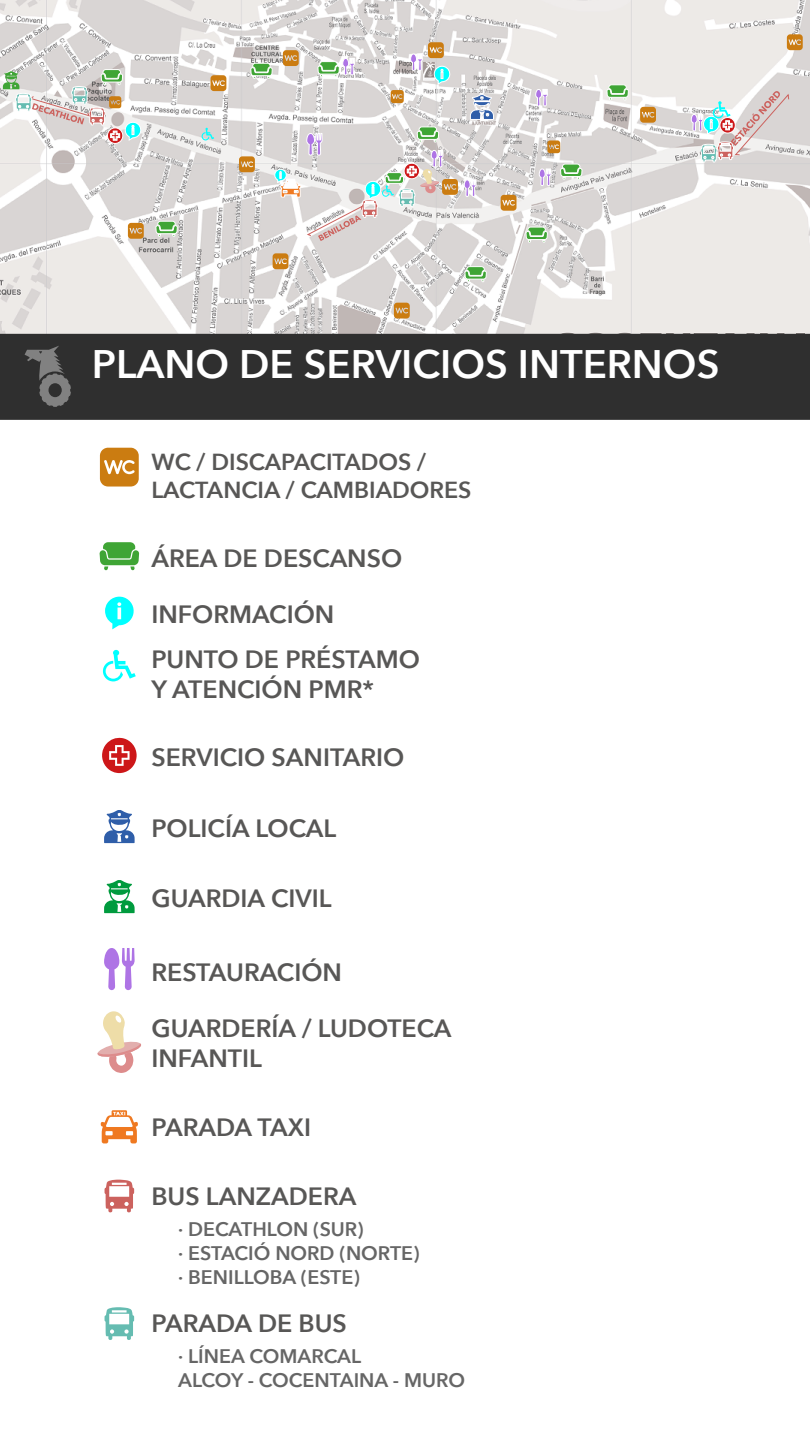
<style>
.page{position:relative;width:810px;height:1440px;background:#fff}
.page>*{position:absolute;margin:0;border:0;box-sizing:border-box;transform-origin:0 0}
.t1{font:600 39.75px "Avenir Next";color:#fff}
.t2{font:600 24.97px/45px "Avenir Next";color:#585756}
.t3{font:600 23.17px/27.8px "Avenir Next";color:#585756}
.t4{font:600 19.65px/23.5px "Avenir Next";color:#666}
</style>
<div class="page">
<img style="left:0;top:0;width:810px;height:334px">
<svg style="left:470px;top:83px;width:24px;height:50px"></svg>
<svg style="left:606px;top:84px;width:23px;height:17px"></svg>
<svg style="left:525px;top:226px;width:23px;height:17px"></svg>
<svg style="left:464px;top:266px;width:23px;height:17px"></svg>
<svg style="left:155px;top:220px;width:22px;height:17px"></svg>
<svg style="left:464px;top:150px;width:13px;height:71px"></svg>
<svg style="left:535px;top:60px;width:13px;height:71px"></svg>
<svg style="left:211px;top:75px;width:15px;height:16px"></svg>
<svg style="left:3px;top:69px;width:138px;height:75px"></svg>
<svg style="left:128px;top:223px;width:16px;height:16px"></svg>
<svg style="left:273px;top:253px;width:15px;height:16px"></svg>
<svg style="left:501px;top:195px;width:16px;height:16px"></svg>
<svg style="left:394px;top:303px;width:16px;height:16px"></svg>
<svg style="left:640px;top:107px;width:16px;height:16px"></svg>
<svg style="left:202px;top:128px;width:12px;height:12px"></svg>
<svg style="left:691px;top:84px;width:99px;height:90px"></svg>
<svg style="left:239px;top:24px;width:219px;height:217px"></svg>
<svg style="left:539px;top:139px;width:43px;height:71px"></svg>
<svg style="left:787px;top:34px;width:16px;height:16px"></svg>
<div style="left:0;top:334px;width:810px;height:86px;background:#2f2f2f"></div>
<svg style="left:25px;top:346px;width:46px;height:61px;background:#525252"></svg>
<svg style="left:105px;top:1180px;width:29px;height:33px"></svg>
<svg style="left:105px;top:1307px;width:29px;height:33px"></svg>
<svg style="left:104px;top:880px;width:31px;height:33px"></svg>
<svg style="left:104px;top:810px;width:31px;height:33px"></svg>
<svg style="left:101px;top:1110px;width:37px;height:33px"></svg>
<svg style="left:102px;top:737px;width:35px;height:36px"></svg>
<svg style="left:105px;top:597px;width:29px;height:32px"></svg>
<svg style="left:104px;top:948px;width:31px;height:42px"></svg>
<svg style="left:100px;top:542px;width:39px;height:28px"></svg>
<svg style="left:100px;top:448px;width:39px;height:39px;background:#d4933c"></svg>
<svg style="left:97px;top:1011px;width:44px;height:62px"></svg>
<svg style="left:103px;top:650px;width:33px;height:31px"></svg>
<h1 class="t1" style="left:92px;top:330px;width:629px">PLANO DE SERVICIOS INTERNOS</h1>
<p class="t3" style="left:151px;top:448px;width:322px">WC / DISCAPACITADOS /<br>LACTANCIA / CAMBIADORES</p>
<p class="t2" style="left:151px;top:535px;width:252px">ÁREA DE DESCANSO</p>
<p class="t2" style="left:151px;top:591px;width:270px">INFORMACIÓN<br>PUNTO DE PRÉSTAMO</p>
<p class="t2" style="left:151px;top:666px;width:224px">Y ATENCIÓN PMR*</p>
<p class="t2" style="left:151px;top:735px;width:254px">SERVICIO SANITARIO</p>
<p class="t2" style="left:151px;top:806px;width:186px">POLICÍA LOCAL</p>
<p class="t2" style="left:151px;top:876px;width:182px">GUARDIA CIVIL</p>
<p class="t2" style="left:151px;top:949px;width:192px">RESTAURACIÓN</p>
<p class="t2" style="left:151px;top:1013px;width:302px;line-height:30px">GUARDERÍA / LUDOTECA<br>INFANTIL</p>
<p class="t2" style="left:151px;top:1105px;width:161px">PARADA TAXI</p>
<p class="t2" style="left:151px;top:1173px;width:206px">BUS LANZADERA</p>
<p class="t4" style="left:178px;top:1217px;width:243px">· DECATHLON (SUR)<br>· ESTACIÓ NORD (NORTE) · BENILLOBA (ESTE)</p>
<p class="t2" style="left:151px;top:1300px;width:197px">PARADA DE BUS</p>
<p class="t4" style="left:178px;top:1344px;width:288px">· LÍNEA COMARCAL<br>ALCOY - COCENTAINA - MURO</p>
</div>
